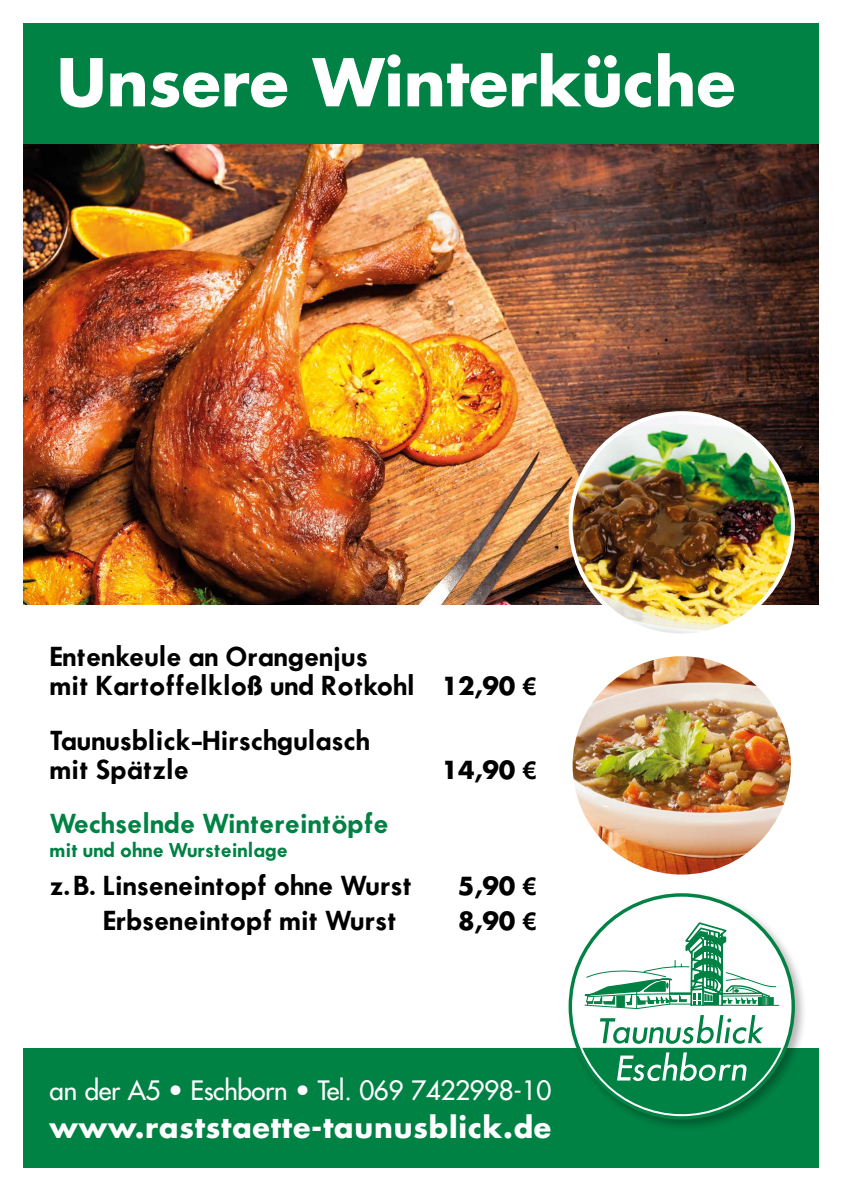
<style>
.page{position:relative;width:842px;height:1191px;background:#fff}
.page>*{position:absolute;margin:0;border:0;box-sizing:border-box;transform-origin:0 0}
.t1{font:700 64px "Futura";color:#fff}
.t2{font:700 28.6px "Futura";letter-spacing:.03em;color:#fff}
.t3{font:26px "Futura";letter-spacing:-.015em;color:#fff}
.t4{font:600 24.2px/29px "Futura";letter-spacing:-.005em;color:#000}
.t5{font:600 24.2px "Futura";letter-spacing:-.005em;color:#008244}
.t6{font:700 24.2px "Futura";letter-spacing:-.01em;color:#000}
.t7{font:600 17.6px "Futura";letter-spacing:-.005em;color:#008244}
.s1{font-weight:700}
.s2{font-family:"Arial";font-weight:700}
.s3{font-family:"Arial"}
</style>
<div class="page">
<img style="left:23px;top:144px;width:796px;height:460px">
<img style="left:574px;top:657px;width:216px;height:216px">
<img style="left:571px;top:413px;width:222px;height:222px;border-radius:111px">
<div style="left:22px;top:1047px;width:796px;height:128px;background:#008244"></div>
<div style="left:566px;top:890px;width:242px;height:242px;background:#000;opacity:.3"></div>
<svg style="left:570px;top:895px;width:223px;height:222px"></svg>
<hr style="left:691px;top:1004px;width:88px;height:1px;background:#008244">
<svg style="left:584px;top:921px;width:193px;height:88px"></svg>
<svg style="left:582px;top:1015px;width:199px;height:101px"></svg>
<div style="left:23px;top:23px;width:796px;height:121px;background:#008244"></div>
<div style="left:0;top:0;width:23px;height:1191px;background:#fff"></div>
<div style="left:0;top:1168px;width:842px;height:23px;background:#fff"></div>
<h1 class="t1" style="left:57px;top:38px;width:680px">Unsere Winterküche</h1>
<p class="t4" style="left:50px;top:641px;width:489px">Entenkeule an Orangenjus<br>mit Kartoffelkloß und Rotkohl <span class="s1">12,90</span> <span class="s2">€</span></p>
<p class="t4" style="left:50px;top:725px;width:322px">Taunusblick-Hirschgulasch mit Spätzle</p>
<p class="t6" style="left:442px;top:752px;width:97px">14,90 <span class="s3">€</span></p>
<p class="t5" style="left:50px;top:806px;width:341px">Wechselnde Wintereintöpfe</p>
<p class="t7" style="left:50px;top:838px;width:240px">mit und ohne Wursteinlage</p>
<p class="t4" style="left:50px;top:870px;width:364px">z.B. Linseneintopf ohne Wurst</p>
<p class="t6" style="left:458px;top:869px;width:80px">5,90 <span class="s3">€</span></p>
<p class="t4" style="left:103px;top:905px;width:295px">Erbseneintopf mit Wurst</p>
<p class="t6" style="left:458px;top:904px;width:80px">8,90 <span class="s3">€</span></p>
<p class="t3" style="left:50px;top:1073px;width:503px">an der A5 • Eschborn • Tel. 069 7422998-10</p>
<p class="t2" style="left:50px;top:1107px;width:503px">www.raststaette-taunusblick.de</p>
</div>
